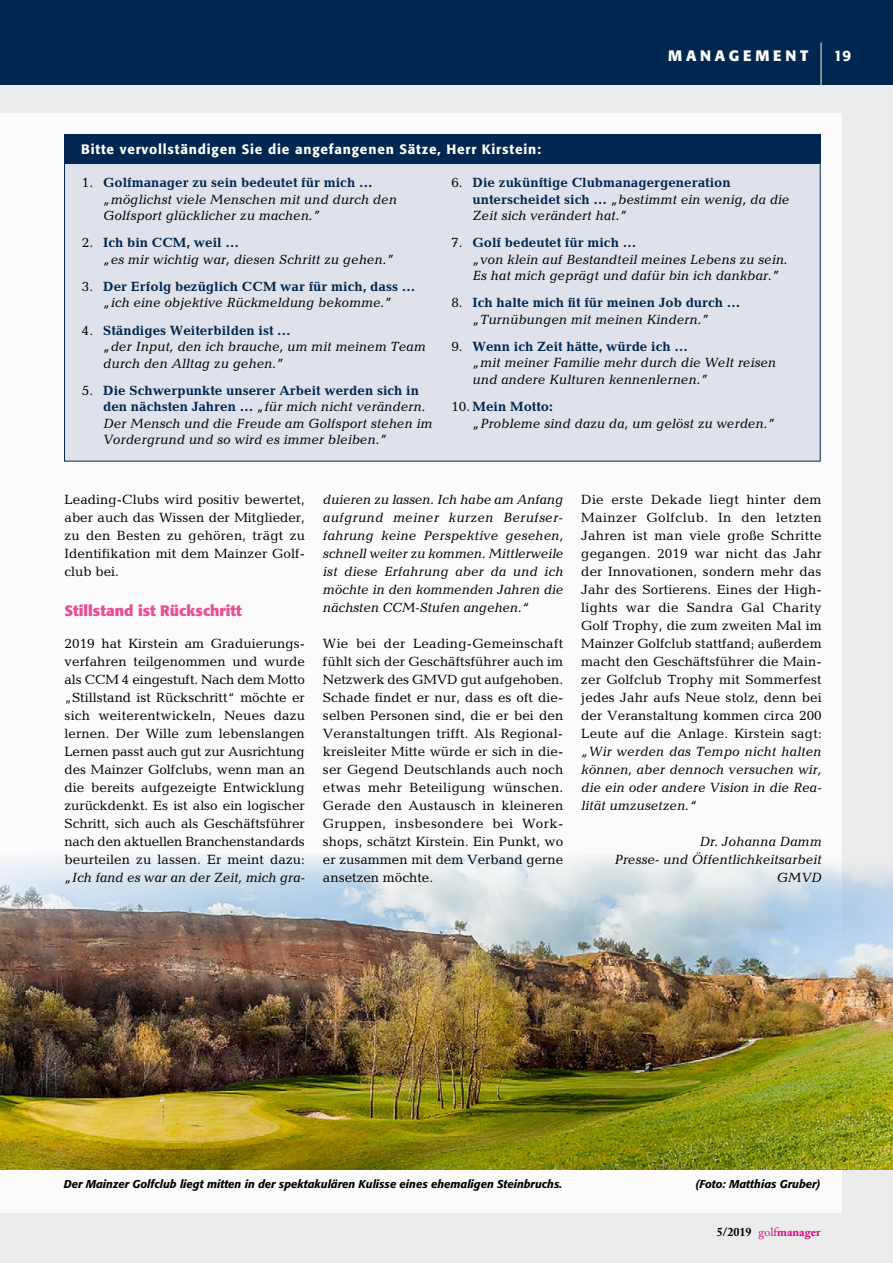
<style>
.page{position:relative;width:893px;height:1263px;background:#fff}
.page>*{position:absolute;margin:0;border:0;box-sizing:border-box;transform-origin:0 0}
.t1{font:700 15px "Formata";color:#ea5097}
.t2{font:700 15px "Formata";letter-spacing:.25em;color:#fff}
.t3{font:500 15px "Formata";color:#fff}
.t4{font:13.5px/18px "Candida";letter-spacing:.005em;color:#000;text-align:justify}
.t5{font:italic 13.5px/16.5px "Candida";color:#000}
.t6{font:700 13.5px/16.5px "Candida";color:#002750}
.t7{font:500 13.5px "Formata";letter-spacing:.06em;color:#fff}
.t8{font:700 12px "Adobe Caslon Pro";color:#e5007d}
.t9{font:italic 500 11.25px "Formata";color:#000}
.s1{font-style:normal}
.s2{font-weight:700;font-style:normal;color:#002750}
.s3{font-weight:400;color:#000}
.s4{font-weight:400;font-style:italic;color:#000}
.s5{color:#000}
.s6{font-weight:400}
</style>
<div class="page">
<div style="left:0;top:0;width:893px;height:85px;background:#002750"></div>
<hr style="left:821px;top:43px;width:1px;height:42px;background:#fff">
<div style="left:0;top:85px;width:893px;height:1178px;background:#ececed"></div>
<div style="left:0;top:113px;width:842px;height:1099px;background:#fff"></div>
<div style="left:65px;top:163px;width:755px;height:298px;background:#dfe1eb"></div>
<div style="left:64px;top:134px;width:757px;height:29px;background:#002750"></div>
<img style="left:0;top:854px;width:893px;height:316px">
<p class="t7" style="left:81px;top:141px;width:461px">Bitte vervollständigen Sie die angefangenen Sätze, Herr Kirstein:</p>
<p class="t2" style="left:668px;top:46px;width:142px">MANAGEMENT</p>
<p class="t3" style="left:834px;top:46px;width:19px">19</p>
<p class="t5" style="left:103px;top:174px;width:295px;text-indent:-21px"><span class="s1">1.</span> <span class="s2">Golfmanager zu sein bedeutet für mich … </span>„möglichst viele Menschen mit und durch den<br>Golfsport glücklicher zu machen.”</p>
<p class="t5" style="left:103px;top:234px;width:292px;text-indent:-21px"><span class="s1">2.</span> <span class="s2">Ich bin CCM, weil …<br></span>„es mir wichtig war, diesen Schritt zu gehen.”</p>
<p class="t6" style="left:82px;top:278px;width:335px;text-align:center"><span class="s3">3.</span> Der Erfolg bezüglich CCM war für mich, dass … <span class="s4">„ich eine objektive Rückmeldung bekomme.”</span></p>
<p class="t5" style="left:103px;top:322px;width:324px;text-indent:-21px"><span class="s1">4.</span> <span class="s2">Ständiges Weiterbilden ist …<br></span>„der Input, den ich brauche, um mit meinem Team durch den Alltag zu gehen.”</p>
<p class="t5" style="left:103px;top:382px;width:331px;text-indent:-21px"><span class="s1">5.</span> <span class="s2">Die Schwerpunkte unserer Arbeit werden sich in den nächsten Jahren …</span> „für mich nicht verändern.<br>Der Mensch und die Freude am Golfsport stehen im Vordergrund und so wird es immer bleiben.”</p>
<p class="t6" style="left:473px;top:174px;width:318px;text-indent:-21px"><span class="s3">6.</span> Die zukünftige Clubmanagergeneration unterscheidet sich … <span class="s4">„bestimmt ein wenig, da die<br>Zeit sich verändert hat.”</span></p>
<p class="t5" style="left:473px;top:234px;width:317px;text-indent:-21px"><span class="s1">7.</span> <span class="s2">Golf bedeutet für mich …<br></span>„von klein auf Bestandteil meines Lebens zu sein.<br>Es hat mich geprägt und dafür bin ich dankbar.”</p>
<p class="t6" style="left:473px;top:294px;width:269px;text-indent:-21px"><span class="s3">8.</span> Ich halte mich fit für meinen Job durch … <span class="s4">„Turnübungen mit meinen Kindern.”</span></p>
<p class="t5" style="left:473px;top:338px;width:305px;text-indent:-21px"><span class="s1">9.</span> <span class="s2">Wenn ich Zeit hätte, würde ich …<br></span>„mit meiner Familie mehr durch die Welt reisen und andere Kulturen kennenlernen.”</p>
<p class="t5" style="left:473px;top:398px;width:304px;text-indent:-21px"><span class="s1">10.</span> <span class="s2">Mein Motto:<br></span>„Probleme sind dazu da, um gelöst zu werden.”</p>
<p class="t4" style="left:65px;top:490px;width:242px">Leading-Clubs wird positiv bewertet, aber auch das Wissen der Mitglieder, zu den Besten zu gehören, trägt zu Identifikation mit dem Mainzer Golf&shy;club bei.</p>
<p class="t1" style="left:65px;top:601px;width:179px">Stillstand ist Rückschritt</p>
<p class="t4" style="left:65px;top:634px;width:242px">2019 hat Kirstein am Graduierungs&shy;verfahren teilgenommen und wurde als CCM 4 eingestuft. Nach dem Motto „Stillstand ist Rückschritt“ möchte er sich weiterentwickeln, Neues dazu lernen. Der Wille zum lebenslangen Lernen passt auch gut zur Ausrichtung des Mainzer Golfclubs, wenn man an die bereits aufgezeigte Entwicklung zurückdenkt. Es ist also ein logischer Schritt, sich auch als Geschäftsführer nach den aktuellen Branchenstandards beurteilen zu lassen. Er meint dazu:</p>
<p class="t5" style="left:65px;top:869px;width:242px">„Ich fand es war an der Zeit, mich gra-</p>
<p class="t5" style="left:323px;top:490px;width:242px;line-height:18px;text-align:justify">duieren zu lassen. Ich habe am Anfang aufgrund meiner kurzen Berufser&shy;fahrung keine Perspektive gesehen, schnell weiter zu kommen. Mittlerweile ist diese Erfahrung aber da und ich möchte in den kommenden Jahren die nächsten CCM-Stufen angehen.“</p>
<p class="t4" style="left:323px;top:634px;width:242px">Wie bei der Leading-Gemeinschaft fühlt sich der Geschäftsführer auch im Netzwerk des GMVD gut aufgehoben.<br>Schade findet er nur, dass es oft die&shy;selben Personen sind, die er bei den Veranstaltungen trifft. Als Regional&shy;kreisleiter Mitte würde er sich in die&shy;ser Gegend Deutschlands auch noch etwas mehr Beteiligung wünschen.<br>Gerade den Austausch in kleineren Gruppen, insbesondere bei Work&shy;shops, schätzt Kirstein. Ein Punkt, wo er zusammen mit dem Verband gerne ansetzen möchte.</p>
<p class="t4" style="left:581px;top:490px;width:242px">Die erste Dekade liegt hinter dem Mainzer Golfclub. In den letzten Jahren ist man viele große Schritte gegangen. 2019 war nicht das Jahr der Innovationen, sondern mehr das Jahr des Sortierens. Eines der High&shy;lights war die Sandra Gal Charity Golf Trophy, die zum zweiten Mal im Mainzer Golfclub stattfand; außerdem macht den Geschäftsführer die Main&shy;zer Golfclub Trophy mit Sommerfest jedes Jahr aufs Neue stolz, denn bei der Veranstaltung kommen circa 200<br>Leute auf die Anlage. Kirstein sagt:</p>
<p class="t5" style="left:581px;top:742px;width:242px;line-height:18px;text-align:justify">„Wir werden das Tempo nicht halten können, aber dennoch versuchen wir, die ein oder andere Vision in die Rea&shy;lität umzusetzen.“</p>
<p class="t5" style="left:614px;top:832px;width:209px;line-height:18px;text-align:right">Dr. Johanna Damm<br>Presse- und Öffentlichkeitsarbeit<br>GMVD</p>
<p class="t9" style="left:64px;top:1177px;width:500px">Der Mainzer Golfclub liegt mitten in der spektakulären Kulisse eines ehemaligen Steinbruchs.</p>
<p class="t9" style="left:695px;top:1177px;width:127px">(Foto: Matthias Gruber)</p>
<p class="t8" style="left:717px;top:1225px;width:105px"><span class="s5">5/2019</span> <span class="s6">golf</span>manager</p>
</div>
